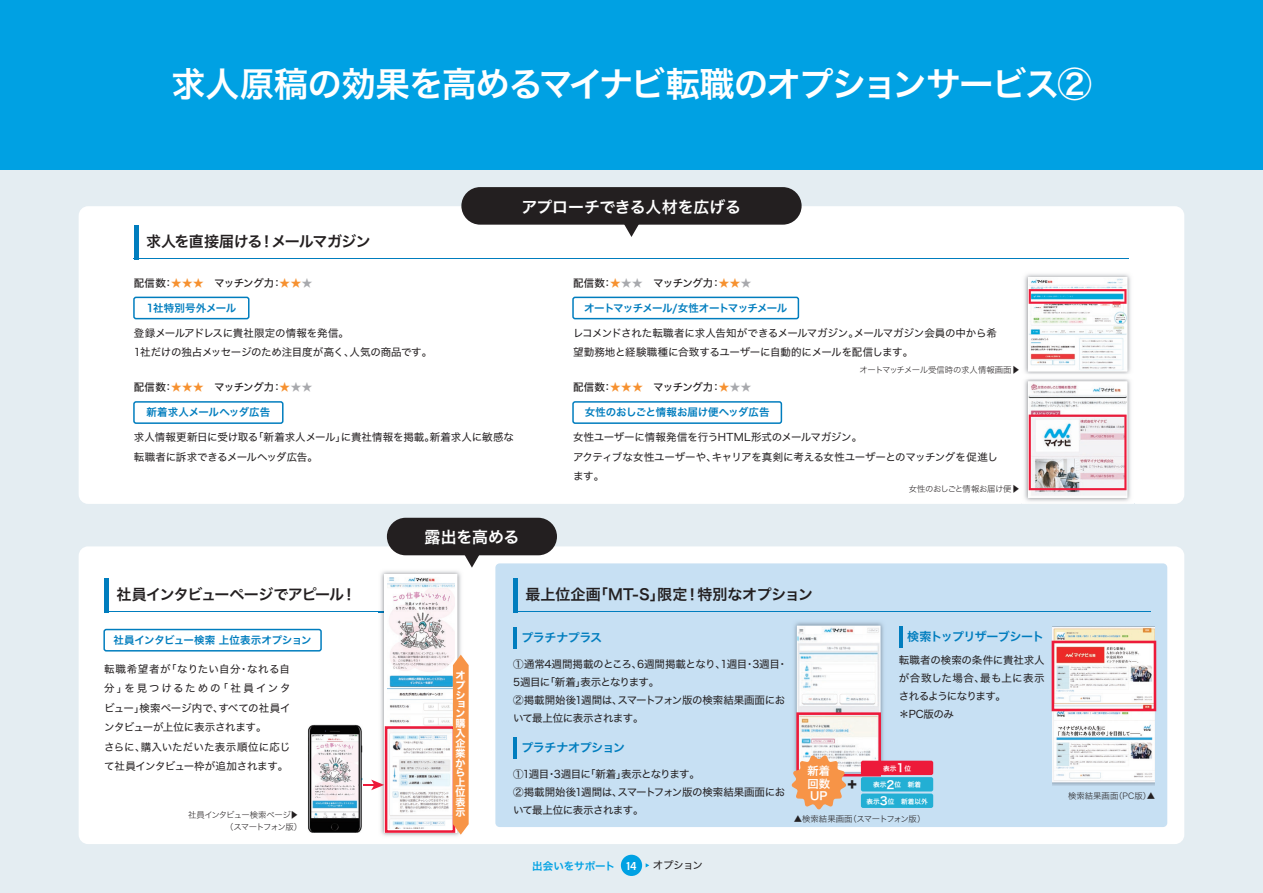
<style>
.page{position:relative;width:1263px;height:893px;background:#00a1e3}
.page>*{position:absolute;margin:0;border:0;box-sizing:border-box;transform-origin:0 0}
.t1{font:34.5px "Hiragino Sans W6";letter-spacing:-.04em;color:#fff}
.t2{font:15.9px "Hiragino Sans W6";letter-spacing:-.01em;color:#fff}
.t3{font:15px "Hiragino Sans W6";letter-spacing:-.04em;color:#231f20}
.t4{font:15px "Hiragino Sans W6";color:#231f20}
.t5{font:13.35px "Hiragino Sans W8";color:#231f20}
.t6{font:12px "Hiragino Sans W6";letter-spacing:-.04em;color:#007dbe}
.t7{font:12px "Hiragino Sans W6";letter-spacing:-.06em;color:#007dbe}
.t8{font:11.25px/12.6px "Hiragino Sans W6";color:#fff;text-align:justify}
.t9{font:10.5px/18px "Hiragino Sans W4";letter-spacing:-.02em;color:#231f20}
.t10{font:10.5px/19.5px "Hiragino Sans W4";color:#231f20}
.t11{font:10.5px "Hiragino Sans W5";letter-spacing:-.03em;color:#231f20}
.t12{font:10.5px/18px "Hiragino Sans W4";letter-spacing:-.05em;color:#231f20}
.t13{font:10.5px "Hiragino Sans W6";letter-spacing:-.01em;color:#007dbe}
.t14{font:10.5px "Hiragino Sans W6";letter-spacing:-.07em;color:#007dbe}
.t15{font:10.5px "Hiragino Sans W6";letter-spacing:-.03em;color:#007dbe}
.t16{font:10.5px "Hiragino Sans W6";letter-spacing:-.005em;color:#007dbe}
.t17{font:10.5px "Hiragino Sans W6";letter-spacing:-.005em;color:#00a1e3}
.t18{font:10.05px/9.8px "Hiragino Sans W7";color:#fff;text-align:justify}
.t19{font:8.4px "Hiragino Sans W2";letter-spacing:-.045em;color:#231f20}
.t20{font:8.4px/12px "Hiragino Sans W2";letter-spacing:-.085em;color:#231f20}
.t21{font:8.4px "Hiragino Sans W2";color:#231f20}
.t22{font:6.6px "Hiragino Sans W6";color:#fff}
.s1{color:#f69130}
.s2{color:#a8a9ad}
.s3{font-family:"Koz Go Pr 6 N"}
.s4{font-size:11.25px}
</style>
<div class="page">
<div style="left:0;top:170px;width:1263px;height:723px;background:#e4edf2"></div>
<div style="left:79px;top:546px;width:1105px;height:298px;background:#fff;border-radius:9px"></div>
<hr style="left:104px;top:578px;width:4px;height:34px;background:#007dbe">
<hr style="left:104px;top:611px;width:340px;height:1px;background:#007dbe">
<div style="left:103px;top:629px;width:219px;height:22px;border:2px solid #007dbe;border-radius:2px"></div>
<img style="left:378px;top:571px;width:83px;height:265px">
<div style="left:384px;top:574px;width:73px;height:259px;background:#fff"></div>
<img style="left:388px;top:577px;width:66px;height:252px">
<div style="left:385px;top:726px;width:70px;height:107px;border:3px solid #ed1a3a"></div>
<svg style="left:453px;top:655px;width:16px;height:180px;background:#f79a53"></svg>
<img style="left:308px;top:725px;width:54px;height:108px">
<svg style="left:348px;top:780px;width:36px;height:10px"></svg>
<div style="left:495px;top:563px;width:672px;height:264px;background:#c7e0f3;border-radius:4px"></div>
<hr style="left:513px;top:627px;width:4px;height:22px;background:#007dbe">
<hr style="left:513px;top:737px;width:4px;height:22px;background:#007dbe">
<img style="left:795px;top:622px;width:92px;height:155px">
<svg style="left:791px;top:626px;width:89px;height:184px;background:#e9dbd5"></svg>
<div style="left:861px;top:761px;width:72px;height:14px;background:#ed1a3a;border-radius:2px"></div>
<div style="left:861px;top:777px;width:72px;height:14px;background:#23afd4;border-radius:2px"></div>
<div style="left:861px;top:793px;width:72px;height:15px;background:#23afd4;border-radius:2px"></div>
<hr style="left:899px;top:626px;width:4px;height:22px;background:#007dbe">
<img style="left:1053px;top:628px;width:102px;height:154px">
<div style="left:1052px;top:641px;width:104px;height:70px;border:3px solid #ed1a3a"></div>
<hr style="left:513px;top:578px;width:4px;height:34px;background:#007dbe">
<hr style="left:513px;top:611px;width:638px;height:1px;background:#007dbe">
<svg style="left:463px;top:555px;width:18px;height:13px"></svg>
<div style="left:387px;top:518px;width:170px;height:37px;background:#231f20;border-radius:19px"></div>
<div style="left:79px;top:206px;width:1105px;height:298px;background:#fff;border-radius:9px"></div>
<svg style="left:624px;top:225px;width:15px;height:12px"></svg>
<div style="left:461px;top:187px;width:340px;height:38px;background:#231f20;border-radius:19px"></div>
<hr style="left:134px;top:225px;width:4px;height:34px;background:#007dbe">
<hr style="left:134px;top:259px;width:995px;height:1px;background:#007dbe">
<div style="left:133px;top:297px;width:116px;height:22px;border:2px solid #007dbe;border-radius:2px"></div>
<div style="left:133px;top:401px;width:151px;height:23px;border:2px solid #007dbe;border-radius:2px"></div>
<div style="left:572px;top:297px;width:227px;height:22px;border:2px solid #007dbe;border-radius:2px"></div>
<div style="left:572px;top:401px;width:210px;height:23px;border:2px solid #007dbe;border-radius:2px"></div>
<img style="left:1021px;top:379px;width:110px;height:125px">
<img style="left:1028px;top:381px;width:99px;height:117px">
<img style="left:1024px;top:274px;width:107px;height:100px">
<svg style="left:1028px;top:277px;width:99px;height:94px"></svg>
<div style="left:621px;top:855px;width:21px;height:21px;background:#00a1e3;border-radius:50%"></div>
<h1 class="t1" style="left:171px;top:53px;width:922px">求人原稿の効果を高めるマイナビ転職のオプションサービス②</h1>
<h3 class="t3" style="left:146px;top:228px;width:226px">求人を直接届ける！メールマガジン</h3>
<h2 class="t2" style="left:521px;top:192px;width:221px">アプローチできる人材を広げる</h2>
<p class="t11" style="left:134px;top:274px;width:180px">配信数：<span class="s1">★★★</span> マッチング力：<span class="s1">★★</span><span class="s2">★</span></p>
<p class="t9" style="left:134px;top:322px;width:300px;line-height:19.5px">登録メールアドレスに貴社限定の情報を発信。<br>1社だけの独占メッセージのため注目度が高く、人気の商品です。</p>
<p class="t13" style="left:146px;top:298px;width:91px">1社特別号外メール</p>
<p class="t11" style="left:134px;top:378px;width:180px">配信数：<span class="s1">★★★</span> マッチング力：<span class="s1">★</span><span class="s2">★★</span></p>
<p class="t9" style="left:134px;top:427px;width:381px;line-height:19.5px">求人情報更新日に受け取る「新着求人メール」に貴社情報を掲載。新着求人に敏感な転職者に訴求できるメールヘッダ広告。</p>
<p class="t16" style="left:147px;top:403px;width:125px">新着求人メールヘッダ広告</p>
<p class="t11" style="left:573px;top:274px;width:180px">配信数：<span class="s1">★</span><span class="s2">★★</span> マッチング力：<span class="s1">★★</span><span class="s2">★</span></p>
<p class="t9" style="left:573px;top:322px;width:425px;line-height:19.5px">レコメンドされた転職者に求人告知ができるメールマガジン。メールマガジン会員の中から希望勤務地と経験職種に合致するユーザーに自動的にメールを配信します。</p>
<p class="t14" style="left:584px;top:298px;width:205px">オートマッチメール/女性オートマッチメール</p>
<p class="t19" style="left:860px;top:362px;width:162px">オートマッチメール受信時の求人情報画面<span class="s3">▶</span></p>
<p class="t11" style="left:573px;top:378px;width:180px">配信数：<span class="s1">★★★</span> マッチング力：<span class="s1">★</span><span class="s2">★★</span></p>
<p class="t9" style="left:573px;top:427px;width:426px;line-height:19.5px">女性ユーザーに情報発信を行うHTML形式のメールマガジン。<br>アクティブな女性ユーザーや、キャリアを真剣に考える女性ユーザーとのマッチングを促進します。</p>
<p class="t13" style="left:585px;top:403px;width:186px">女性のおしごと情報お届け便ヘッダ広告</p>
<p class="t19" style="left:909px;top:481px;width:113px">女性のおしごと情報お届け便<span class="s3">▶</span></p>
<h2 class="t2" style="left:425px;top:523px;width:96px">露出を高める</h2>
<h3 class="t3" style="left:116px;top:581px;width:242px">社員インタビューページでアピール！</h3>
<p class="t15" style="left:113px;top:630px;width:200px">社員インタビュー検索 上位表示オプション</p>
<p class="t10" style="left:104px;top:658px;width:188px">転職希望者が「なりたい自分・なれる自分」を見つけるための「社員インタビュー」検索ページ内で、すべての社員インタビューが上位に表示されます。<br>さらに、購入いただいた表示順位に応じて社員インタビュー枠が追加されます。</p>
<p class="t18" style="left:455px;top:671px;width:11px">オプション購入企業から上位表示</p>
<p class="t20" style="left:225px;top:808px;width:79px;text-indent:-37px">社員インタビュー検索ページ▶（スマートフォン版）</p>
<h3 class="t4" style="left:525px;top:581px;width:289px">最上位企画「MT-S」限定！特別なオプション</h3>
<p class="t7" style="left:907px;top:625px;width:139px">検索トップリザーブシート</p>
<p class="t6" style="left:521px;top:626px;width:82px">プラチナプラス</p>
<p class="t9" style="left:513px;top:655px;width:276px">①通常4週間掲載のところ、6週間掲載となり、1週目・3週目・<br>5週目に「新着」表示となります。<br>②掲載開始後1週間は、スマートフォン版の検索結果画面において最上位に表示されます。</p>
<p class="t6" style="left:521px;top:736px;width:105px">プラチナオプション</p>
<p class="t12" style="left:513px;top:765px;width:274px">①1週目・3週目に「新着」表示となります。<br>②掲載開始後1週間は、スマートフォン版の検索結果画面において最上位に表示されます。</p>
<p class="t8" style="left:808px;top:764px;width:24px">新着回数UP</p>
<p class="t9" style="left:899px;top:651px;width:147px">転職者の検索の条件に貴社求人が合致した場合、最も上に表示されるようになります。<br>＊PC版のみ</p>
<p class="t22" style="left:883px;top:762px;width:29px">表示<span class="s4">1</span>位</p>
<p class="t22" style="left:873px;top:779px;width:49px">表示<span class="s4">2</span>位　新着</p>
<p class="t22" style="left:866px;top:795px;width:63px">表示<span class="s4">3</span>位　新着以外</p>
<p class="t19" style="left:794px;top:812px;width:133px">▲検索結果画面（スマートフォン版）</p>
<p class="t5" style="left:847px;top:776px;width:11px">+</p>
<p class="t17" style="left:532px;top:856px;width:85px">出会いをサポート</p>
<p class="t9" style="left:653px;top:856px;width:51px">オプション</p>
<p class="t21" style="left:1068px;top:789px;width:89px">検索結果画面（PC版）▲</p>
</div>
